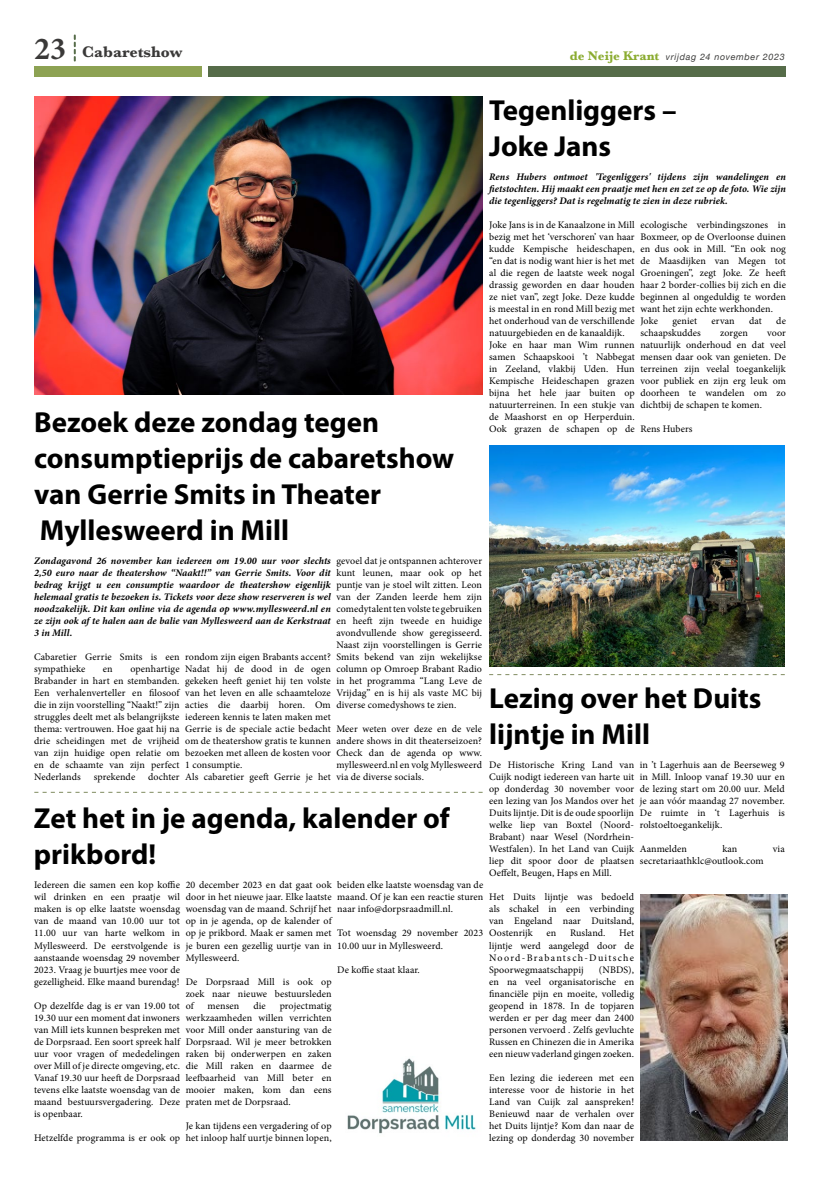
<style>
.page{position:relative;width:820px;height:1177px;background:#fff}
.page>*{position:absolute;margin:0;border:0;box-sizing:border-box;transform-origin:0 0}
.t1{font:700 29px/36px "Myriad Pro";color:#000}
.t2{font:700 16px "Baskerville";color:#3a3938}
.t3{font:10px/12px "Minion Pro";letter-spacing:.01em;color:#000;text-align:justify}
.t4{font:italic 700 10px/12px "Minion Pro";letter-spacing:.01em;color:#000;text-align:justify}
.t5{font:italic 9px "Helvetica Neue";letter-spacing:.07em;color:#3c3c3b}
.s1{font-family:"Minion Pro";font-size:32px}
.s2{font-family:"Baskerville";font-weight:700;font-style:normal;font-size:13px;color:#8bac31}
</style>
<div class="page">
<div style="left:34px;top:66px;width:167px;height:11px;background:#8da253"></div>
<svg style="left:74px;top:35px;width:2px;height:26px"></svg>
<div style="left:208px;top:66px;width:577px;height:11px;background:#566c49"></div>
<img style="left:34px;top:96px;width:448px;height:298px">
<svg style="left:34px;top:792px;width:448px;height:1px"></svg>
<svg style="left:489px;top:674px;width:295px;height:1px"></svg>
<img style="left:347px;top:1058px;width:129px;height:76px">
<img style="left:489px;top:445px;width:295px;height:221px">
<img style="left:640px;top:894px;width:147px;height:246px">
<h2 class="t2" style="left:34px;top:41px;width:150px"><span class="s1">23</span> Cabaretshow</h2>
<p class="t5" style="left:569px;top:50px;width:216px"><span class="s2">de Neije Krant</span> vrijdag 24 november 2023</p>
<h1 class="t1" style="left:489px;top:91px;width:189px">Tegenliggers –<br>Joke Jans</h1>
<p class="t4" style="left:489px;top:171px;width:298px">Rens Hubers ontmoet 'Tegenliggers' tijdens zijn wandelingen en fietstochten. Hij maakt een praatje met hen en zet ze op de foto. Wie zijn die tegenliggers? Dat is regelmatig te zien in deze rubriek.</p>
<p class="t3" style="left:489px;top:219px;width:147px;text-align:left">Joke Jans is in de Kanaalzone in Mill bezig met het ‘verschoren’ van haar kudde Kempische heideschapen, “en dat is nodig want hier is het met al die regen de laatste week nogal drassig geworden en daar houden ze niet van”, zegt Joke. Deze kudde is meestal in en rond Mill bezig met het onderhoud van de verschillende natuurgebieden en de kanaaldijk.<br>Joke en haar man Wim runnen samen Schaapskooi ’t Nabbegat in Zeeland, vlakbij Uden. Hun<br>Kempische Heideschapen grazen bijna het hele jaar buiten op natuurterreinen. In een stukje van de Maashorst en op Herperduin.<br>Ook grazen de schapen op de</p>
<p class="t3" style="left:640px;top:219px;width:147px;text-align:left">ecologische verbindingszones in<br>Boxmeer, op de Overloonse duinen en dus ook in Mill. “En ook nog de Maasdijken van Megen tot<br>Groeningen”, zegt Joke. Ze heeft haar 2 border-collies bij zich en die beginnen al ongeduldig te worden want het zijn echte werkhonden.<br>Joke</p>
<p class="t3" style="left:672px;top:315px;width:26px">geniet</p>
<p class="t3" style="left:711px;top:315px;width:25px">ervan</p>
<p class="t3" style="left:748px;top:315px;width:14px">dat</p>
<p class="t3" style="left:776px;top:315px;width:11px">de</p>
<p class="t3" style="left:640px;top:327px;width:62px">schaapskuddes</p>
<p class="t3" style="left:720px;top:327px;width:29px">zorgen</p>
<p class="t3" style="left:640px;top:327px;width:147px;text-indent:127px">voor natuurlijk onderhoud en dat veel mensen daar ook van genieten. De terreinen zijn veelal toegankelijk voor publiek en zijn erg leuk om doorheen te wandelen om zo dichtbij de schapen te komen.</p>
<p class="t3" style="left:640px;top:423px;width:54px">Rens Hubers</p>
<h1 class="t1" style="left:34px;top:403px;width:421px">Bezoek deze zondag tegen consumptieprijs de cabaretshow van Gerrie Smits in Theater<br>Myllesweerd in Mill</h1>
<p class="t4" style="left:34px;top:555px;width:298px">Zondagavond 26 november kan iedereen om 19.00 uur voor slechts 2,50 euro naar de theatershow “Naakt!!” van Gerrie Smits. Voor dit bedrag krijgt u een consumptie waardoor de theatershow eigenlijk helemaal gratis te bezoeken is. Tickets voor deze show reserveren is wel noodzakelijk. Dit kan online via de agenda op www.myllesweerd.nl en ze zijn ook af te halen aan de balie van Myllesweerd aan de Kerkstraat 3 in Mill.</p>
<p class="t3" style="left:34px;top:651px;width:147px">Cabaretier Gerrie Smits is een sympathieke</p>
<p class="t3" style="left:336px;top:555px;width:147px">gevoel dat je ontspannen achterover kunt leunen, maar ook op het puntje van je stoel wilt zitten. Leon van der Zanden leerde hem zijn comedytalent ten volste te gebruiken en heeft zijn tweede en huidige avondvullende show geregisseerd.<br>Naast zijn voorstellingen is Gerrie Smits bekend van zijn wekelijkse column op Omroep Brabant Radio in het programma “Lang Leve de Vrijdag” en is hij als vaste MC bij diverse comedyshows te zien.</p>
<p class="t3" style="left:336px;top:723px;width:147px">Meer weten over deze en de vele andere shows in dit theaterseizoen?<br>Check dan de agenda op www. myllesweerd.nl en volg Myllesweerd via de diverse socials.</p>
<h1 class="t1" style="left:34px;top:799px;width:417px">Zet het in je agenda, kalender of prikbord!</h1>
<p class="t3" style="left:34px;top:879px;width:147px">Iedereen die samen een kop koffie wil drinken en een praatje wil maken is op elke laatste woensdag van de maand van 10.00 uur tot 11.00 uur van harte welkom in Myllesweerd. De eerstvolgende is aanstaande woensdag 29 november 2023. Vraag je buurtjes mee voor de gezelligheid. Elke maand burendag!</p>
<p class="t3" style="left:34px;top:999px;width:147px">Op dezelfde dag is er van 19.00 tot 19.30 uur een moment dat inwoners van Mill iets kunnen bespreken met de Dorpsraad. Een soort spreek half uur voor vragen of mededelingen over Mill of je directe omgeving, etc.<br>Vanaf 19.30 uur heeft de Dorpsraad tevens elke laatste woensdag van de maand bestuursvergadering. Deze is openbaar.</p>
<p class="t3" style="left:34px;top:1131px;width:147px">Hetzelfde programma is er ook op</p>
<p class="t3" style="left:185px;top:651px;width:147px;text-align:left">rondom zijn eigen Brabants accent?<br>Nadat hij de dood in de ogen gekeken heeft geniet hij ten volste van het leven en alle schaamteloze acties die daarbij horen. Om iedereen kennis te laten maken met<br>Gerrie is de speciale actie bedacht om de theatershow gratis te kunnen bezoeken met alleen de kosten voor<br>1 consumptie.<br>Als cabaretier geeft Gerrie je het</p>
<p class="t3" style="left:34px;top:663px;width:147px;text-indent:96px">openhartige Brabander in hart en stembanden.<br>Een verhalenverteller en filosoof die in zijn voorstelling “Naakt!” zijn struggles deelt met als belangrijkste thema: vertrouwen. Hoe gaat hij na drie scheidingen met de vrijheid van zijn huidige open relatie om en de schaamte van zijn perfect Nederlands</p>
<p class="t3" style="left:103px;top:663px;width:11px">en</p>
<h1 class="t1" style="left:489px;top:679px;width:274px">Lezing over het Duits lijntje in Mill</h1>
<p class="t3" style="left:489px;top:759px;width:146px">De Historische Kring Land van Cuijk nodigt iedereen van harte uit op donderdag 30 november voor een lezing van Jos Mandos over het Duits lijntje. Dit is de oude spoorlijn welke liep van Boxtel (Noord-Brabant) naar Wesel (Nordrhein-Westfalen). In het Land van Cuijk liep dit spoor door de plaatsen Oeffelt, Beugen, Haps en Mill.</p>
<p class="t3" style="left:489px;top:891px;width:146px">Het Duits lijntje was bedoeld als schakel in een verbinding van Engeland naar Duitsland, Oostenrijk</p>
<p class="t3" style="left:639px;top:759px;width:146px">in ’t Lagerhuis aan de Beerseweg 9 in Mill. Inloop vanaf 19.30 uur en de lezing start om 20.00 uur. Meld je aan vóór maandag 27 november.<br>De ruimte in ‘t Lagerhuis is rolstoeltoegankelijk.</p>
<p class="t3" style="left:639px;top:843px;width:49px">Aanmelden</p>
<p class="t3" style="left:722px;top:843px;width:16px">kan</p>
<p class="t3" style="left:772px;top:843px;width:13px">via</p>
<p class="t3" style="left:639px;top:855px;width:125px">secretariaathklc@outlook.com</p>
<p class="t3" style="left:94px;top:771px;width:43px">sprekende</p>
<p class="t3" style="left:148px;top:771px;width:33px">dochter</p>
<p class="t3" style="left:186px;top:879px;width:147px">20 december 2023 en dat gaat ook door in het nieuwe jaar. Elke laatste woensdag van de maand. Schrijf het op in je agenda, op de kalender of op je prikbord. Maak er samen met je buren een gezellig uurtje van in Myllesweerd.</p>
<p class="t3" style="left:186px;top:975px;width:147px">De Dorpsraad Mill is ook op zoek naar nieuwe bestuursleden of</p>
<p class="t3" style="left:337px;top:879px;width:147px">beiden elke laatste woensdag van de maand. Of je kan een reactie sturen naar info@dorpsraadmill.nl.</p>
<p class="t3" style="left:337px;top:927px;width:147px">Tot woensdag 29 november 2023<br>10.00 uur in Myllesweerd.</p>
<p class="t3" style="left:337px;top:963px;width:84px">De koffie staat klaar.</p>
<p class="t3" style="left:546px;top:927px;width:11px">en</p>
<p class="t3" style="left:570px;top:927px;width:37px">Rusland.</p>
<p class="t3" style="left:489px;top:927px;width:146px;text-indent:130px">Het lijntje werd aangelegd door de Noord-Brabantsch-Duitsche Spoorwegmaatschappij</p>
<p class="t3" style="left:489px;top:963px;width:146px;text-indent:110px">(NBDS), en na veel organisatorische en financiële pijn en moeite, volledig geopend in 1878. In de topjaren werden er per dag meer dan 2400 personen vervoerd . Zelfs gevluchte Russen en Chinezen die in Amerika een nieuw vaderland gingen zoeken.</p>
<p class="t3" style="left:489px;top:1071px;width:146px">Een lezing die iedereen met een interesse voor de historie in het Land van Cuijk zal aanspreken!<br>Benieuwd naar de verhalen over het Duits lijntje? Kom dan naar de lezing op donderdag 30 november</p>
<p class="t3" style="left:207px;top:999px;width:33px">mensen</p>
<p class="t3" style="left:253px;top:999px;width:14px">die</p>
<p class="t3" style="left:186px;top:999px;width:147px;text-indent:94px">projectmatig werkzaamheden willen verrichten voor Mill onder aansturing van de Dorpsraad. Wil je meer betrokken raken bij onderwerpen en zaken die Mill raken en daarmee de leefbaarheid van Mill beter en mooier maken, kom dan eens praten met de Dorpsraad.</p>
<p class="t3" style="left:186px;top:1119px;width:147px">Je kan tijdens een vergadering of op het inloop half uurtje binnen lopen,</p>
</div>
